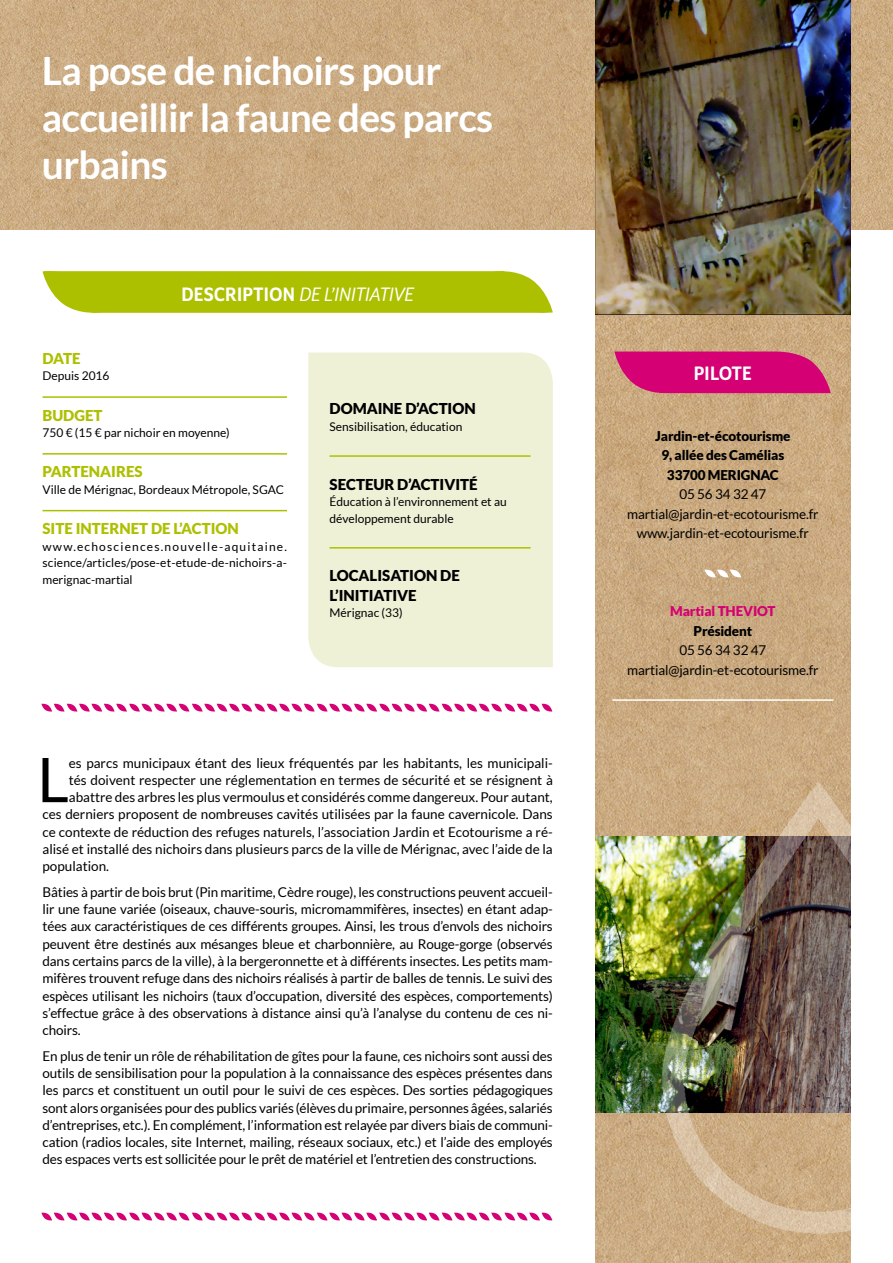
<style>
.page{position:relative;width:893px;height:1263px;background:#fff}
.page>*{position:absolute;margin:0;border:0;box-sizing:border-box;transform-origin:0 0}
.t1{font:61.65px "Lato";color:#000}
.t2{font:700 39px/46.8px "Lato";letter-spacing:-.02em;color:#fff}
.t3{font:italic 21px "Program OT";color:#fff}
.t4{font:500 21px "Program OT";letter-spacing:.02em;color:#fff}
.t5{font:900 15px/19.5px "Lato";color:#000}
.t6{font:900 15px "Lato";color:#adc000}
.t7{font:13.5px/17.2px "Lato";color:#000;text-align:justify}
.t8{font:900 13.5px/19.5px "Lato";letter-spacing:-.01em;color:#000;text-align:center}
.t9{font:900 13.5px "Lato";letter-spacing:-.01em;color:#d40074}
.t10{font:12px/16.5px "Lato";color:#000;text-align:justify}
.s1{font-weight:500;font-style:normal}
</style>
<div class="page">
<hr style="left:43px;top:396px;width:244px;height:2px;background:#adc000">
<hr style="left:43px;top:453px;width:244px;height:2px;background:#adc000">
<hr style="left:43px;top:510px;width:244px;height:1px;background:#adc000">
<img style="left:0;top:0;width:893px;height:229px">
<img style="left:595px;top:315px;width:255px;height:948px">
<div style="left:308px;top:353px;width:245px;height:314px;background:#eff1d7"></div>
<hr style="left:330px;top:455px;width:201px;height:2px;background:#adc000">
<hr style="left:330px;top:547px;width:201px;height:2px;background:#adc000">
<img style="left:595px;top:0;width:255px;height:315px">
<img style="left:595px;top:836px;width:48px;height:277px">
<img style="left:643px;top:756px;width:208px;height:507px">
<svg style="left:43px;top:271px;width:510px;height:42px;background:#b1c30e"></svg>
<svg style="left:614px;top:350px;width:217px;height:43px;background:#d21975"></svg>
<svg style="left:41px;top:703px;width:511px;height:9px"></svg>
<svg style="left:41px;top:1212px;width:511px;height:9px"></svg>
<hr style="left:612px;top:699px;width:221px;height:2px;background:#fff">
<svg style="left:704px;top:569px;width:37px;height:9px"></svg>
<h2 class="t2" style="left:42px;top:47px;width:453px">La pose de nichoirs pour accueillir la faune des parcs urbains</h2>
<h3 class="t3" style="left:181px;top:282px;width:234px"><span class="s1">DESCRIPTION</span> DE L’INITIATIVE</h3>
<p class="t6" style="left:43px;top:350px;width:39px">DATE</p>
<p class="t10" style="left:43px;top:368px;width:69px">Depuis 2016</p>
<p class="t6" style="left:43px;top:406px;width:61px">BUDGET</p>
<p class="t10" style="left:43px;top:425px;width:189px">750 € (15 € par nichoir en moyenne)</p>
<p class="t6" style="left:43px;top:463px;width:102px">PARTENAIRES</p>
<p class="t10" style="left:43px;top:481px;width:243px">Ville de Mérignac, Bordeaux Métropole, SGAC</p>
<p class="t6" style="left:43px;top:520px;width:198px">SITE INTERNET DE L’ACTION</p>
<p class="t10" style="left:43px;top:538px;width:246px">www.echosciences.nouvelle-aquitaine. science/articles/pose-et-etude-de-nichoirs-a&shy;merignac-martial</p>
<p class="t5" style="left:330px;top:399px;width:148px">DOMAINE D’ACTION</p>
<p class="t10" style="left:330px;top:418px;width:134px">Sensibilisation, éducation</p>
<p class="t5" style="left:330px;top:474px;width:150px">SECTEUR D’ACTIVITÉ</p>
<p class="t10" style="left:330px;top:493px;width:179px">Éducation à l’environnement et au développement durable</p>
<p class="t5" style="left:330px;top:566px;width:132px">LOCALISATION DE<br>L’INITIATIVE</p>
<p class="t10" style="left:330px;top:605px;width:75px">Mérignac (33)</p>
<h1 class="t1" style="left:37px;top:745px;width:33px">L</h1>
<p class="t7" style="left:69px;top:754px;width:485px">es parcs municipaux étant des lieux fréquentés par les habitants, les municipali-</p>
<p class="t7" style="left:69px;top:771px;width:485px">tés doivent respecter une réglementation en termes de sécurité et se résignent à</p>
<p class="t7" style="left:69px;top:788px;width:485px">abattre des arbres les plus vermoulus et considérés comme dangereux. Pour autant,</p>
<p class="t7" style="left:43px;top:806px;width:512px">ces derniers proposent de nombreuses cavités utilisées par la faune cavernicole. Dans</p>
<p class="t7" style="left:43px;top:823px;width:512px">ce contexte de réduction des refuges naturels, l’association Jardin et Ecotourisme a ré-</p>
<p class="t7" style="left:43px;top:840px;width:512px">alisé et installé des nichoirs dans plusieurs parcs de la ville de Mérignac, avec l’aide de la</p>
<p class="t7" style="left:43px;top:857px;width:68px">population.</p>
<p class="t7" style="left:43px;top:883px;width:512px">Bâties à partir de bois brut (Pin maritime, Cèdre rouge), les constructions peuvent accueil&shy;lir une faune variée (oiseaux, chauve-souris, micromammifères, insectes) en étant adap&shy;tées aux caractéristiques de ces différents groupes. Ainsi, les trous d’envols des nichoirs peuvent être destinés aux mésanges bleue et charbonnière, au Rouge-gorge (observés dans certains parcs de la ville), à la bergeronnette et à différents insectes. Les petits mam&shy;mifères trouvent refuge dans des nichoirs réalisés à partir de balles de tennis. Le suivi des espèces utilisant les nichoirs (taux d’occupation, diversité des espèces, comportements) s’effectue grâce à des observations à distance ainsi qu’à l’analyse du contenu de ces ni&shy;choirs.</p>
<p class="t7" style="left:43px;top:1047px;width:512px">En plus de tenir un rôle de réhabilitation de gîtes pour la faune, ces nichoirs sont aussi des outils de sensibilisation pour la population à la connaissance des espèces présentes dans les parcs et constituent un outil pour le suivi de ces espèces. Des sorties pédagogiques sont alors organisées pour des publics variés (élèves du primaire, personnes âgées, salariés d’entreprises, etc.). En complément, l’information est relayée par divers biais de communi&shy;cation (radios locales, site Internet, mailing, réseaux sociaux, etc.) et l’aide des employés des espaces verts est sollicitée pour le prêt de matériel et l’entretien des constructions.</p>
<h3 class="t4" style="left:694px;top:361px;width:59px">PILOTE</h3>
<p class="t8" style="left:655px;top:426px;width:137px">Jardin-et-écotourisme<br>9, allée des Camélias<br>33700 MERIGNAC</p>
<p class="t7" style="left:627px;top:485px;width:193px;line-height:19.5px;text-align:center">05 56 34 32 47 martial@jardin-et-ecotourisme.fr www.jardin-et-ecotourisme.fr</p>
<p class="t9" style="left:670px;top:604px;width:107px">Martial THEVIOT</p>
<p class="t8" style="left:694px;top:621px;width:60px">Président</p>
<p class="t7" style="left:627px;top:641px;width:193px;line-height:19.5px;text-align:center">05 56 34 32 47 martial@jardin-et-ecotourisme.fr</p>
</div>
